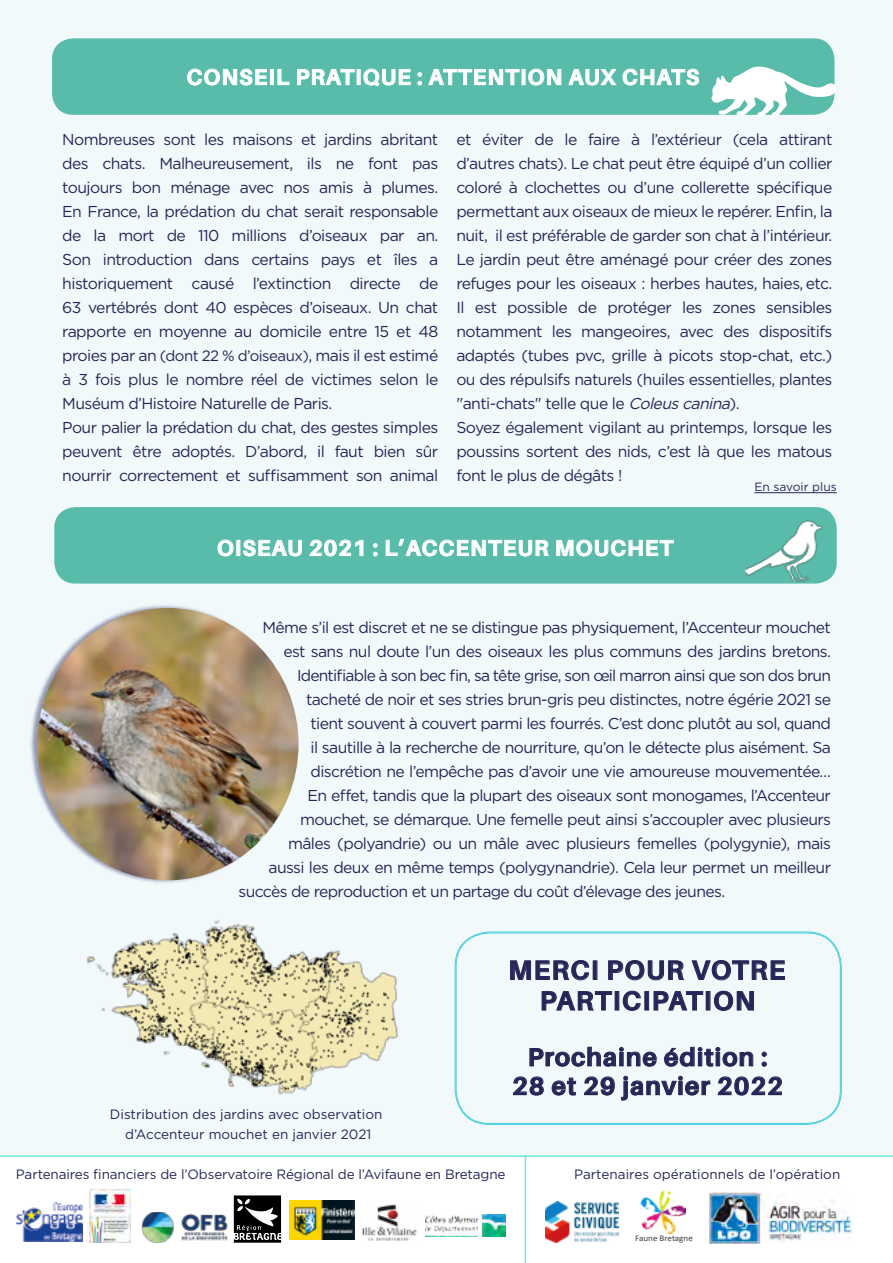
<style>
.page{position:relative;width:893px;height:1263px;background:#fff}
.page>*{position:absolute;margin:0;border:0;box-sizing:border-box;transform-origin:0 0}
.t1{font:700 26.85px/30.6px "Aileron";letter-spacing:.05em;color:#242756;text-align:center}
.t2{font:700 25.2px/28.8px "Aileron";letter-spacing:.04em;color:#242756;text-align:center}
.t3{font:700 22.05px "Aileron";letter-spacing:.05em;color:#fff}
.t4{font:15.75px/24px "Gotham";letter-spacing:-.035em;color:#242756}
.t5{font:13.5px/19.5px "Gotham";letter-spacing:-.005em;color:#242756;text-align:center}
.t6{font:12px "Gotham";color:#242756}
.t7{font:8.7px "Calibri";color:#3c3c3b;scale:1.04 1}
.s1{font-size:15px}
.s2{font-style:italic}
</style>
<div class="page">
<div style="left:0;top:0;width:893px;height:1155px;background:#f2f9fb"></div>
<div style="left:52px;top:38px;width:782px;height:77px;background:#59bbaa;border-radius:21px"></div>
<svg style="left:187px;top:69px;width:80px;height:16px"></svg>
<div style="left:270px;top:69px;width:4px;height:16px;border:1px solid #fff"></div>
<svg style="left:277px;top:69px;width:12px;height:16px"></svg>
<svg style="left:297px;top:69px;width:58px;height:16px"></svg>
<div style="left:357px;top:69px;width:3px;height:16px;border:1px solid #fff"></div>
<svg style="left:363px;top:68px;width:48px;height:18px"></svg>
<svg style="left:418px;top:72px;width:4px;height:13px"></svg>
<svg style="left:428px;top:69px;width:92px;height:16px"></svg>
<svg style="left:528px;top:69px;width:33px;height:16px"></svg>
<svg style="left:568px;top:69px;width:48px;height:16px"></svg>
<svg style="left:623px;top:69px;width:76px;height:16px"></svg>
<div style="left:54px;top:507px;width:783px;height:77px;background:#59bbaa;border-radius:21px"></div>
<svg style="left:218px;top:540px;width:16px;height:16px"></svg>
<svg style="left:243px;top:539px;width:59px;height:17px"></svg>
<svg style="left:309px;top:540px;width:54px;height:16px"></svg>
<svg style="left:373px;top:543px;width:4px;height:13px"></svg>
<svg style="left:386px;top:538px;width:163px;height:18px"></svg>
<svg style="left:556px;top:539px;width:118px;height:17px"></svg>
<svg style="left:510px;top:960px;width:79px;height:20px"></svg>
<div style="left:593px;top:961px;width:4px;height:19px;border:1px solid #242756"></div>
<svg style="left:608px;top:960px;width:76px;height:20px"></svg>
<svg style="left:692px;top:960px;width:93px;height:20px"></svg>
<svg style="left:542px;top:991px;width:70px;height:19px"></svg>
<svg style="left:623px;top:991px;width:18px;height:20px"></svg>
<div style="left:645px;top:991px;width:4px;height:19px;border:1px solid #242756"></div>
<svg style="left:654px;top:991px;width:49px;height:19px"></svg>
<div style="left:706px;top:991px;width:4px;height:19px;border:1px solid #242756"></div>
<svg style="left:714px;top:991px;width:40px;height:20px"></svg>
<svg style="left:529px;top:1047px;width:128px;height:20px"></svg>
<svg style="left:664px;top:1047px;width:89px;height:20px"></svg>
<svg style="left:762px;top:1052px;width:5px;height:4px"></svg>
<svg style="left:762px;top:1062px;width:5px;height:4px"></svg>
<svg style="left:513px;top:1076px;width:31px;height:19px"></svg>
<svg style="left:552px;top:1077px;width:24px;height:18px"></svg>
<svg style="left:584px;top:1076px;width:31px;height:19px"></svg>
<svg style="left:621px;top:1076px;width:89px;height:24px"></svg>
<svg style="left:718px;top:1076px;width:64px;height:19px"></svg>
<div style="left:455px;top:931px;width:387px;height:194px;border:1px solid #48cfdc;border-radius:34px"></div>
<div style="left:456px;top:933px;width:384px;height:190px;border:1px solid #48cfdc;border-radius:33px"></div>
<div style="left:29px;top:604px;width:269px;height:280px;background:#242756;opacity:.47"></div>
<img style="left:37px;top:608px;width:262px;height:272px">
<hr style="left:525px;top:1156px;width:1px;height:107px;background:#00deba">
<hr style="left:0;top:1155px;width:893px;height:2px;background:#00deba">
<img style="left:87px;top:920px;width:311px;height:175px">
<img style="left:745px;top:520px;width:85px;height:62px">
<img style="left:546px;top:1201px;width:73px;height:41px">
<img style="left:641px;top:1190px;width:44px;height:43px">
<img style="left:709px;top:1191px;width:144px;height:52px">
<svg style="left:234px;top:1195px;width:47px;height:48px;background:#3e3e3e"></svg>
<img style="left:16px;top:1202px;width:66px;height:39px">
<img style="left:362px;top:1204px;width:55px;height:37px">
<img style="left:289px;top:1201px;width:65px;height:39px">
<img style="left:90px;top:1190px;width:41px;height:52px">
<img style="left:142px;top:1212px;width:85px;height:31px">
<img style="left:425px;top:1215px;width:80px;height:21px">
<svg style="left:711px;top:66px;width:124px;height:50px"></svg>
<hr style="left:754px;top:492px;width:83px;height:1px;background:#242756">
<h3 class="t3" style="left:186px;top:65px;width:399px">CONSEIL PRATIQU E : ATTENTION AUX</h3>
<h3 class="t3" style="left:622px;top:65px;width:79px">CHATS</h3>
<p class="t4" style="left:62px;top:127px;width:378px">Nombreuses sont les maisons et jardins abritant des chats. Malheureusement, ils ne font pas toujours bon ménage avec nos amis à plumes.<br>En France, la prédation du chat serait responsable de la mort de 110 millions d’oiseaux par an.<br>Son introduction dans certains pays et îles a historiquement causé l’extinction directe de 63 vertébrés dont 40 espèces d’oiseaux. Un chat rapporte en moyenne au domicile entre 15 et 48 proies par an <span class="s1">(dont 22 % d’oiseaux)</span>, mais il est estimé à 3 fois plus le nombre réel de victimes selon le Muséum d’Histoire Naturelle de Paris.<br>Pour palier la prédation du chat, des gestes simples peuvent être adoptés. D’abord, il faut bien sûr nourrir correctement et suffisamment son animal</p>
<p class="t4" style="left:456px;top:127px;width:378px">et éviter de le faire à l’extérieur (cela attirant d’autres chats). Le chat peut être équipé d’un collier coloré à clochettes ou d’une collerette spécifique permettant aux oiseaux de mieux le repérer. Enfin, la nuit, il est préférable de garder son chat à l’intérieur.<br>Le jardin peut être aménagé pour créer des zones refuges pour les oiseaux : herbes hautes, haies, etc.<br>Il est possible de protéger les zones sensibles notamment les mangeoires, avec des dispositifs adaptés (tubes pvc, grille à picots stop-chat, etc.) ou des répulsifs naturels (huiles essentielles, plantes "anti-chats" telle que le <span class="s2">Coleuscanina</span>).<br>Soyez également vigilant au printemps, lorsque les poussins sortent des nids, c’est là que les matous font le plus de dégâts !</p>
<p class="t6" style="left:754px;top:479px;width:84px">En savoir plus</p>
<h3 class="t3" style="left:217px;top:536px;width:458px">OISEAU 2021 : L’ACCENTEUR MOUCHET</h3>
<p class="t4" style="left:262px;top:615px;width:570px">Même s’il est discret et ne se distingue pas physiquement, l’Accenteur mouchet</p>
<p class="t4" style="left:283px;top:639px;width:549px">est sans nul doute l’un des oiseaux les plus communs des jardins bretons.</p>
<p class="t4" style="left:297px;top:663px;width:535px">Identifiable à son bec fin, sa tête grise, son œil marron ainsi que son dos brun</p>
<p class="t4" style="left:306px;top:687px;width:527px">tacheté de noir et ses stries brun-gris peu distinctes, notre égérie 2021 se</p>
<p class="t4" style="left:310px;top:711px;width:522px">tient souvent à couvert parmi les fourrés. C’est donc plutôt au sol, quand</p>
<p class="t4" style="left:310px;top:735px;width:522px">il sautille à la recherche de nourriture, qu’on le détecte plus aisément. Sa</p>
<p class="t4" style="left:310px;top:759px;width:522px">discrétion ne l’empêche pas d’avoir une vie amoureuse mouvementée…</p>
<p class="t4" style="left:307px;top:783px;width:525px">En effet, tandis que la plupart des oiseaux sont monogames, l’Accenteur</p>
<p class="t4" style="left:300px;top:807px;width:533px">mouchet, se démarque. Une femelle peut ainsi s’accoupler avec plusieurs</p>
<p class="t4" style="left:288px;top:831px;width:544px">mâles (polyandrie) ou un mâle avec plusieurs femelles (polygynie), mais</p>
<p class="t4" style="left:268px;top:855px;width:564px">aussi les deux en même temps (polygynandrie). Cela leur permet un meilleur</p>
<p class="t4" style="left:238px;top:879px;width:488px">succès de reproduction et un partage du coût d’élevage des jeunes.</p>
<p class="t5" style="left:110px;top:1104px;width:274px">Distribution des jardins avec observation d’Accenteur mouchet en janvier 2021</p>
<h1 class="t1" style="left:508px;top:955px;width:278px">MERCI POU R VOTRE<br>PARTICIPATIO N</h1>
<h2 class="t2" style="left:512px;top:1043px;width:272px">PROCHAINE ÉDITION :<br>28 ET 29 JANVIER 2022</h2>
<p class="t5" style="left:16px;top:1164px;width:491px">Partenaires financiers de l’Observatoire Régional de l’Avifaune en Bretagne</p>
<p class="t5" style="left:574px;top:1164px;width:268px">Partenaires opérationnels de l’opération</p>
<p class="t7" style="left:635px;top:1232px;width:57px">Faune Bretagne</p>
</div>
